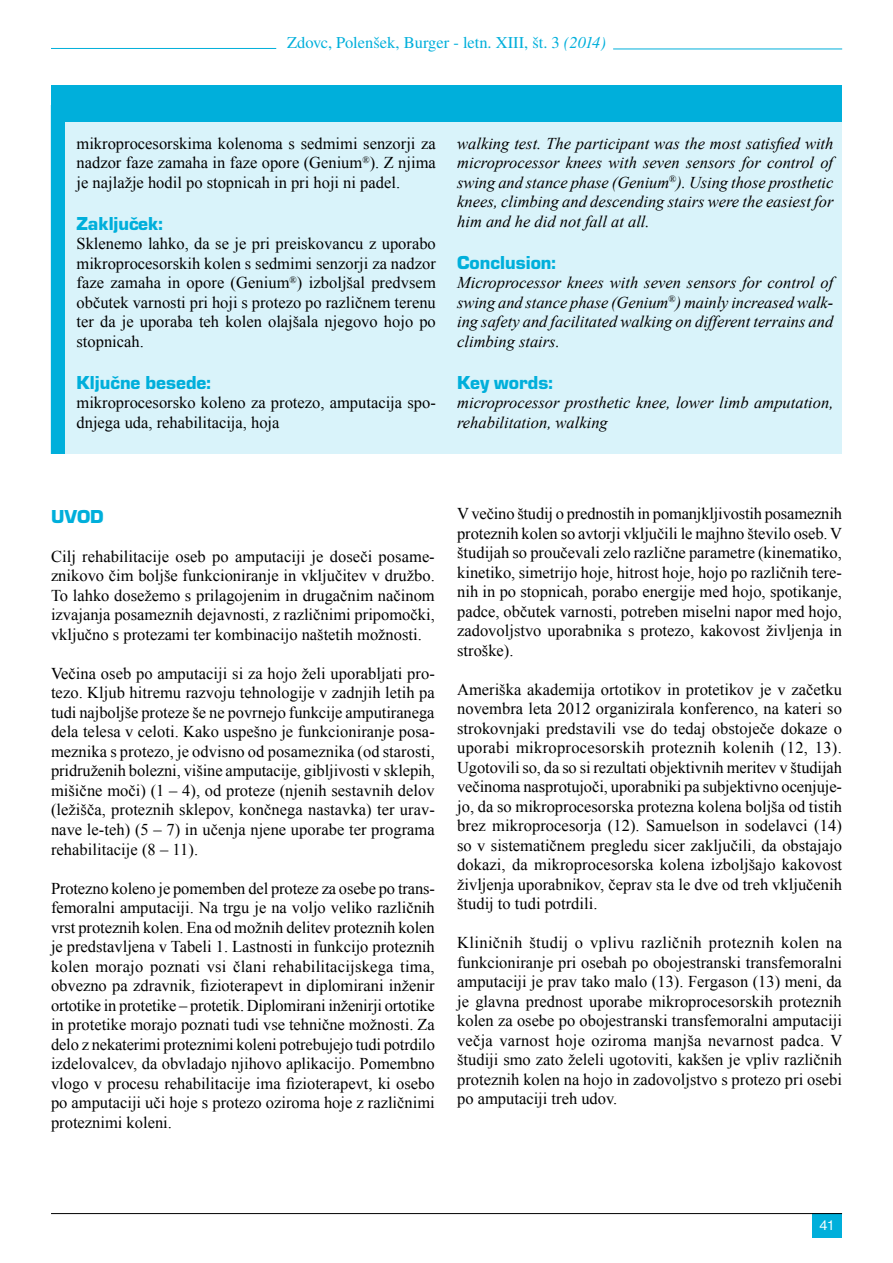
<style>
.page{position:relative;width:893px;height:1263px;background:#fff}
.page>*{position:absolute;margin:0;border:0;box-sizing:border-box;transform-origin:0 0}
.t1{font:19.5px "Eurostile TEE Blac";color:#00afdb}
.t2{font:16.5px/19.5px "Times New Roman";color:#000;text-align:justify}
.t3{font:italic 16.5px/19.5px "Times New Roman";color:#000;text-align:justify}
.t4{font:16.5px "Nimbus Rom No 9 LEE";color:#00afdb}
.t5{font:15px "Nimbus San DEE";color:#fff}
.s1{font-style:italic}
</style>
<div class="page">
<div style="left:812px;top:1213px;width:30px;height:25px;background:#00afdb"></div>
<hr style="left:51px;top:1213px;width:791px;height:1px;background:#000">
<div style="left:51px;top:105px;width:791px;height:349px;background:#d9f3fa"></div>
<div style="left:51px;top:85px;width:13px;height:369px;background:#00afdb"></div>
<div style="left:51px;top:85px;width:791px;height:36px;background:#00afdb"></div>
<hr style="left:51px;top:48px;width:225px;height:1px;background:#00afdb">
<hr style="left:613px;top:49px;width:229px;height:1px;background:#00afdb">
<p class="t4" style="left:287px;top:33px;width:320px">Zdovc, Polenšek, Burger - letn. XIII, št. 3 <span class="s1">(2014)</span></p>
<p class="t2" style="left:77px;top:133px;width:361px">mikroprocesorskima kolenoma s sedmimi senzorji za nadzor faze zamaha in faze opore (Genium<sup>®</sup>). Z njima je najlažje hodil po stopnicah in pri hoji ni padel.</p>
<p class="t1" style="left:77px;top:211px;width:88px">Zaključek:</p>
<p class="t2" style="left:77px;top:234px;width:361px">Sklenemo lahko, da se je pri preiskovancu z uporabo mikroprocesorskih kolen s sedmimi senzorji za nadzor faze zamaha in opore (Genium<sup>®</sup>) izboljšal predvsem občutek varnosti pri hoji s protezo po različnem terenu ter da je uporaba teh kolen olajšala njegovo hojo po stopnicah.</p>
<p class="t1" style="left:77px;top:370px;width:136px">Ključne besede:</p>
<p class="t2" style="left:77px;top:393px;width:361px">mikroprocesorsko koleno za protezo, amputacija spo&shy;dnjega uda, rehabilitacija, hoja</p>
<p class="t3" style="left:457px;top:133px;width:378px">walking test. The participant was the most satisfied with microprocessor knees with seven sensors for control of swing and stance phase (Genium<sup>®</sup>). Using those prosthetic knees, climbing and descending stairs were the easiest for him and he did not fall at all.</p>
<p class="t1" style="left:457px;top:250px;width:100px">Conclusion:</p>
<p class="t3" style="left:457px;top:272px;width:378px">Microprocessor knees with seven sensors for control of swing and stance phase (Genium<sup>®</sup>) mainly increased walk&shy;ing safety and facilitated walking on different terrains and climbing stairs.</p>
<p class="t1" style="left:457px;top:370px;width:97px">Key words:</p>
<p class="t3" style="left:457px;top:392px;width:378px">microprocessor prosthetic knee, lower limb amputation, rehabilitation, walking</p>
<p class="t1" style="left:51px;top:505px;width:54px">UVOD</p>
<p class="t2" style="left:51px;top:546px;width:385px">Cilj rehabilitacije oseb po amputaciji je doseči posame&shy;znikovo čim boljše funkcioniranje in vključitev v družbo.<br>To lahko dosežemo s prilagojenim in drugačnim načinom izvajanja posameznih dejavnosti, z različnimi pripomočki, vključno s protezami ter kombinacijo naštetih možnosti.</p>
<p class="t2" style="left:51px;top:663px;width:385px">Večina oseb po amputaciji si za hojo želi uporabljati pro&shy;tezo. Kljub hitremu razvoju tehnologije v zadnjih letih pa tudi najboljše proteze še ne povrnejo funkcije amputiranega dela telesa v celoti. Kako uspešno je funkcioniranje posa&shy;meznika s protezo, je odvisno od posameznika (od starosti, pridruženih bolezni, višine amputacije, gibljivosti v sklepih, mišične moči) (1 – 4), od proteze (njenih sestavnih delov (ležišča, proteznih sklepov, končnega nastavka) ter urav&shy;nave le-teh) (5 – 7) in učenja njene uporabe ter programa rehabilitacije (8 – 11).</p>
<p class="t2" style="left:51px;top:878px;width:385px">Protezno koleno je pomemben del proteze za osebe po trans&shy;femoralni amputaciji. Na trgu je na voljo veliko različnih vrst proteznih kolen. Ena od možnih delitev proteznih kolen je predstavljena v Tabeli 1. Lastnosti in funkcijo proteznih kolen morajo poznati vsi člani rehabilitacijskega tima, obvezno pa zdravnik, fizioterapevt in diplomirani inženir ortotike in protetike – protetik. Diplomirani inženirji ortotike in protetike morajo poznati tudi vse tehnične možnosti. Za delo z nekaterimi proteznimi koleni potrebujejo tudi potrdilo izdelovalcev, da obvladajo njihovo aplikacijo. Pomembno vlogo v procesu rehabilitacije ima fizioterapevt, ki osebo po amputaciji uči hoje s protezo oziroma hoje z različnimi proteznimi koleni.</p>
<p class="t2" style="left:457px;top:504px;width:386px">V večino študij o prednostih in pomanjkljivostih posameznih proteznih kolen so avtorji vključili le majhno število oseb. V študijah so proučevali zelo različne parametre (kinematiko, kinetiko, simetrijo hoje, hitrost hoje, hojo po različnih tere&shy;nih in po stopnicah, porabo energije med hojo, spotikanje, padce, občutek varnosti, potreben miselni napor med hojo, zadovoljstvo uporabnika s protezo, kakovost življenja in stroške).</p>
<p class="t2" style="left:457px;top:679px;width:386px">Ameriška akademija ortotikov in protetikov je v začetku novembra leta 2012 organizirala konferenco, na kateri so strokovnjaki predstavili vse do tedaj obstoječe dokaze o uporabi mikroprocesorskih proteznih kolenih (12, 13).<br>Ugotovili so, da so si rezultati objektivnih meritev v študijah večinoma nasprotujoči, uporabniki pa subjektivno ocenjuje&shy;jo, da so mikroprocesorska protezna kolena boljša od tistih brez mikroprocesorja (12). Samuelson in sodelavci (14) so v sistematičnem pregledu sicer zaključili, da obstajajo dokazi, da mikroprocesorska kolena izboljšajo kakovost življenja uporabnikov, čeprav sta le dve od treh vključenih študij to tudi potrdili.</p>
<p class="t2" style="left:457px;top:933px;width:387px">Kliničnih študij o vplivu različnih proteznih kolen na funkcioniranje pri osebah po obojestranski transfemoralni amputaciji je prav tako malo (13). Fergason (13) meni, da je glavna prednost uporabe mikroprocesorskih proteznih kolen za osebe po obojestranski transfemoralni amputaciji večja varnost hoje oziroma manjša nevarnost padca. V študiji smo zato želeli ugotoviti, kakšen je vpliv različnih proteznih kolen na hojo in zadovoljstvo s protezo pri osebi po amputaciji treh udov.</p>
<p class="t5" style="left:819px;top:1216px;width:18px">41</p>
</div>
